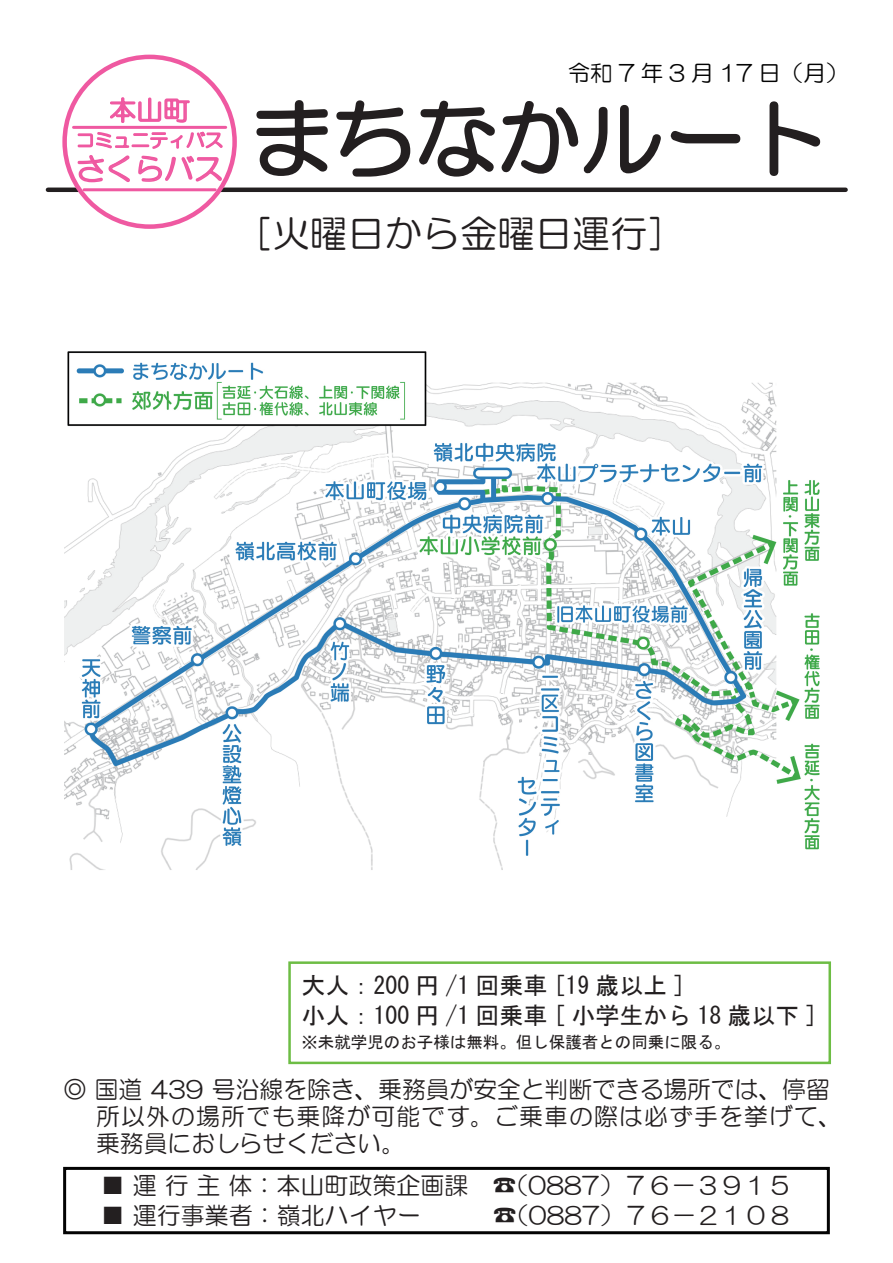
<style>
.page{position:relative;width:893px;height:1263px;background:#fff}
.page>*{position:absolute;margin:0;border:0;box-sizing:border-box;transform-origin:0 0}
.t1{font:82.5px "HG Maru Gothic MPRO";color:#231f20}
.t2{font:37.5px "HG Maru Gothic MPRO";color:#231f20}
.t3{font:29.4px "HG Maru Gothic MPRO";color:#ef59a1}
.t4{font:27px "HG Maru Gothic MPRO";color:#ef59a1}
.t5{font:24px/27px "HG Maru Gothic MPRO";color:#231f20}
.t6{font:24px/30px "MS Gothic";color:#231f20}
.t7{font:22.5px "HG Maru Gothic MPRO";letter-spacing:.25em;color:#030303}
.t8{font:16.5px "MS Gothic";color:#231f20}
</style>
<div class="page">
<img style="left:65px;top:351px;width:755px;height:519px">
<svg style="left:256px;top:100px;width:72px;height:76px"></svg>
<svg style="left:336px;top:100px;width:75px;height:77px"></svg>
<svg style="left:419px;top:100px;width:76px;height:77px"></svg>
<svg style="left:501px;top:101px;width:160px;height:73px"></svg>
<svg style="left:670px;top:131px;width:71px;height:13px"></svg>
<svg style="left:769px;top:101px;width:52px;height:75px"></svg>
<hr style="left:48px;top:188px;width:798px;height:4px;background:#231f20">
<div style="left:63px;top:1167px;width:767px;height:67px;border:3px solid #030303"></div>
<div style="left:288px;top:961px;width:543px;height:103px;background:#fff;border:2px solid #6dbd44"></div>
<div style="left:65px;top:57px;width:170px;height:170px;background:#fff;border-radius:50%"></div>
<div style="left:62px;top:55px;width:175px;height:174px;border:4px solid #ef59a1;border-radius:50%"></div>
<svg style="left:77px;top:96px;width:146px;height:87px"></svg>
<hr style="left:74px;top:126px;width:152px;height:3px;background:#ef59a1">
<hr style="left:84px;top:188px;width:131px;height:3px;background:#ef59a1">
<p class="t4" style="left:109px;top:97px;width:82px">本山町</p>
<p class="t3" style="left:76px;top:154px;width:149px">さくらバス</p>
<p class="t7" style="left:568px;top:62px;width:282px">令和7年3月17日（月）</p>
<h1 class="t1" style="left:251px;top:97px;width:579px">まちなかルート</h1>
<h2 class="t2" style="left:235px;top:215px;width:451px">［火曜日から金曜日運行］</h2>
<p class="t6" style="left:301px;top:971px;width:517px">大人：200 円 /1 回乗車 [19 歳以上 ]<br>小人：100 円 /1 回乗車 [ 小学生から 18 歳以下 ]</p>
<p class="t8" style="left:301px;top:1034px;width:430px">※未就学児のお子様は無料。但し保護者との同乗に限る。</p>
<p class="t5" style="left:96px;top:1076px;width:747px;text-indent:-33px">◎ 国道 439 号沿線を除き、乗務員が安全と判断できる場所では、停留所以外の場所でも乗降が可能です。ご乗車の際は必ず手を挙げて、乗務員におしらせください。</p>
<p class="t5" style="left:101px;top:1172px;width:692px">■ 運行主体：本山町政策企画課　☎（0887）７６－３９１５</p>
<p class="t5" style="left:101px;top:1202px;width:693px">■ 運行事業者：嶺北ハイヤー　　　☎（0887）７６－２１０８</p>
</div>
